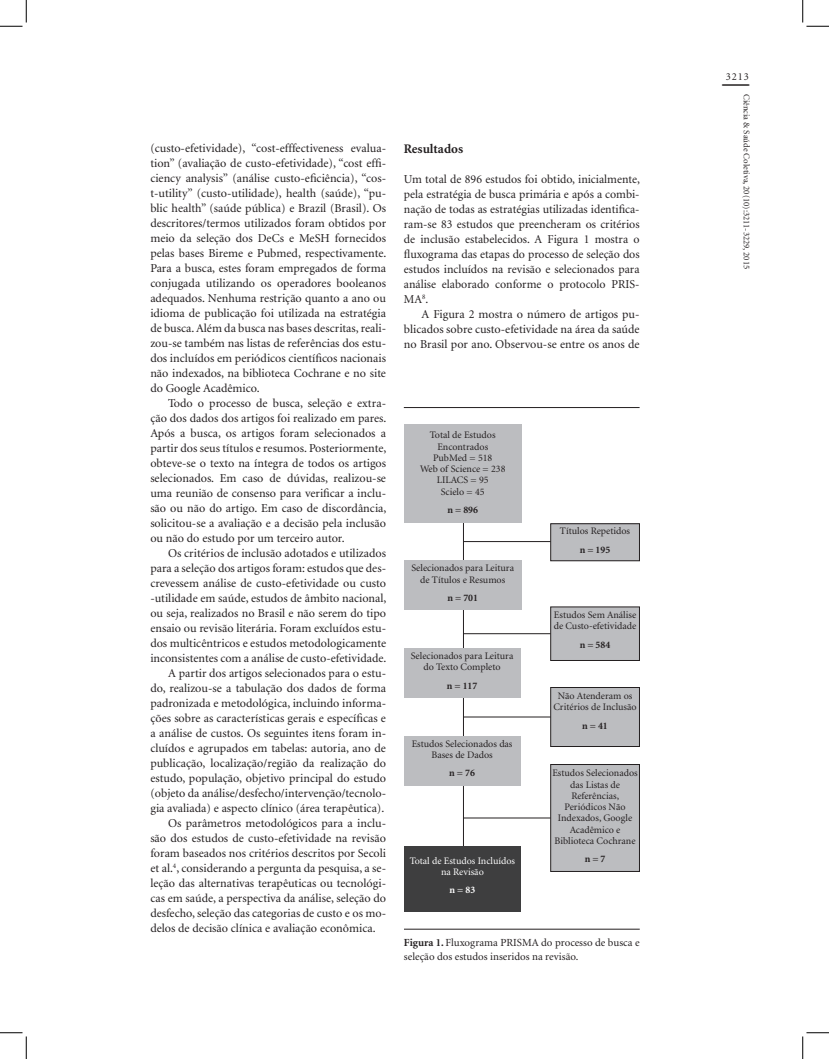
<style>
.page{position:relative;width:829px;height:1059px;background:#fff}
.page>*{position:absolute;margin:0;border:0;box-sizing:border-box;transform-origin:0 0}
.t1{font:700 13.12px "Minion";color:#231f20}
.t2{font:12.12px/15px "Minion";color:#231f20;text-align:justify}
.t3{font:10.88px/13.8px "Minion";color:#231f20}
.t4{font:10.62px "Minion";color:#231f20}
.t5{font:10px/11.2px "Minion";color:#231f20;text-align:center}
.t6{font:700 10px "Minion";color:#231f20}
.t7{font:10px/11.2px "Minion";color:#fff;text-align:center}
.t8{font:700 10px "Minion";color:#fff}
.t9{font:8.75px "Minion";color:#231f20}
.s1{font-weight:700}
</style>
<div class="page">
<svg style="left:721px;top:85px;width:28px;height:1px"></svg>
<div style="left:550px;top:524px;width:89px;height:37px;background:#bcbdc0"></div>
<div style="left:550px;top:523px;width:89px;height:38px;border:1px solid #231f20"></div>
<div style="left:550px;top:687px;width:89px;height:59px;background:#bcbdc0"></div>
<div style="left:550px;top:687px;width:89px;height:60px;border:1px solid #231f20"></div>
<div style="left:550px;top:607px;width:89px;height:53px;background:#bcbdc0"></div>
<div style="left:550px;top:607px;width:89px;height:54px;border:1px solid #231f20"></div>
<div style="left:550px;top:764px;width:89px;height:107px;background:#bcbdc0"></div>
<div style="left:550px;top:764px;width:89px;height:107px;border:1px solid #231f20"></div>
<hr style="left:463px;top:523px;width:1px;height:327px;background:#231f20">
<div style="left:404px;top:424px;width:117px;height:98px;background:#bcbdc0"></div>
<div style="left:404px;top:561px;width:117px;height:49px;background:#bcbdc0"></div>
<div style="left:404px;top:648px;width:116px;height:50px;background:#bcbdc0"></div>
<div style="left:404px;top:736px;width:116px;height:49px;background:#bcbdc0"></div>
<div style="left:404px;top:847px;width:116px;height:65px;background:#3e3e3f"></div>
<hr style="left:404px;top:929px;width:235px;height:1px;background:#231f20">
<hr style="left:404px;top:407px;width:235px;height:1px;background:#231f20">
<hr style="left:463px;top:633px;width:87px;height:1px;background:#231f20">
<hr style="left:463px;top:717px;width:87px;height:1px;background:#231f20">
<hr style="left:463px;top:818px;width:87px;height:1px;background:#231f20">
<hr style="left:463px;top:541px;width:87px;height:1px;background:#231f20">
<svg style="left:0;top:0;width:27px;height:27px"></svg>
<svg style="left:0;top:1032px;width:27px;height:27px"></svg>
<svg style="left:802px;top:0;width:27px;height:27px"></svg>
<svg style="left:802px;top:1032px;width:27px;height:27px"></svg>
<p class="t2" style="left:150px;top:141px;width:237px">(custo-efetividade), “cost-efffectiveness evalua&shy;tion” (avaliação de custo-efetividade), “cost effi&shy;ciency analysis” (análise custo-eficiência), “cos&shy;t-utility” (custo-utilidade), health (saúde), “pu&shy;blic health” (saúde pública) e Brazil (Brasil). Os descritores/termos utilizados foram obtidos por meio da seleção dos DeCs e MeSH fornecidos pelas bases Bireme e Pubmed, respectivamente.<br>Para a busca, estes foram empregados de forma conjugada utilizando os operadores booleanos adequados. Nenhuma restrição quanto a ano ou idioma de publicação foi utilizada na estratégia de busca. Além da busca nas bases descritas, reali&shy;zou-se também nas listas de referências dos estu&shy;dos incluídos em periódicos científicos nacionais não indexados, na biblioteca Cochrane e no site do Google Acadêmico.</p>
<p class="t2" style="left:150px;top:396px;width:238px;text-indent:18px">Todo o processo de busca, seleção e extra&shy;ção dos dados dos artigos foi realizado em pares.<br>Após a busca, os artigos foram selecionados a partir dos seus títulos e resumos. Posteriormente, obteve-se o texto na íntegra de todos os artigos selecionados. Em caso de dúvidas, realizou-se uma reunião de consenso para verificar a inclu&shy;são ou não do artigo. Em caso de discordância, solicitou-se a avaliação e a decisão pela inclusão ou não do estudo por um terceiro autor.</p>
<p class="t2" style="left:150px;top:546px;width:238px;text-indent:18px">Os critérios de inclusão adotados e utilizados para a seleção dos artigos foram: estudos que des&shy;crevessem análise de custo-efetividade ou custo -utilidade em saúde, estudos de âmbito nacional, ou seja, realizados no Brasil e não serem do tipo ensaio ou revisão literária. Foram excluídos estu&shy;dos multicêntricos e estudos metodologicamente inconsistentes com a análise de custo-efetividade.</p>
<p class="t2" style="left:150px;top:666px;width:237px;text-indent:18px">A partir dos artigos selecionados para o estu&shy;do, realizou-se a tabulação dos dados de forma padronizada e metodológica, incluindo informa&shy;ções sobre as características gerais e específicas e a análise de custos. Os seguintes itens foram in&shy;cluídos e agrupados em tabelas: autoria, ano de publicação, localização/região da realização do estudo, população, objetivo principal do estudo (objeto da análise/desfecho/intervenção/tecnolo&shy;gia avaliada) e aspecto clínico (área terapêutica).</p>
<p class="t2" style="left:150px;top:816px;width:237px;text-indent:18px">Os parâmetros metodológicos para a inclu&shy;são dos estudos de custo-efetividade na revisão foram baseados nos critérios descritos por Secoli et al.<sup>4</sup>, considerando a pergunta da pesquisa, a se&shy;leção das alternativas terapêuticas ou tecnológi&shy;cas em saúde, a perspectiva da análise, seleção do desfecho, seleção das categorias de custo e os mo&shy;delos de decisão clínica e avaliação econômica.</p>
<p class="t1" style="left:404px;top:142px;width:61px">Resultados</p>
<p class="t2" style="left:404px;top:172px;width:237px">Um total de 896 estudos foi obtido, inicialmente, pela estratégia de busca primária e após a combi&shy;nação de todas as estratégias utilizadas identifica&shy;ram-se 83 estudos que preencheram os critérios de inclusão estabelecidos. A Figura 1 mostra o fluxograma das etapas do processo de seleção dos estudos incluídos na revisão e selecionados para análise elaborado conforme o protocolo PRIS-MA<sup>8</sup>.</p>
<p class="t2" style="left:404px;top:307px;width:237px;text-indent:18px">A Figura 2 mostra o número de artigos pu&shy;blicados sobre custo-efetividade na área da saúde no Brasil por ano. Observou-se entre os anos de</p>
<p class="t5" style="left:430px;top:430px;width:67px">Total de Estudos<br>Encontrados</p>
<p class="t5" style="left:433px;top:452px;width:61px">PubMed = 518</p>
<p class="t5" style="left:420px;top:464px;width:87px">Web of Science = 238</p>
<p class="t5" style="left:437px;top:475px;width:53px">LILACS = 95</p>
<p class="t5" style="left:441px;top:486px;width:45px">Scielo = 45</p>
<p class="t6" style="left:447px;top:504px;width:32px">n = 896</p>
<p class="t5" style="left:411px;top:563px;width:104px">Selecionados para Leitura de Títulos e Resumos</p>
<p class="t6" style="left:447px;top:593px;width:32px">n = 701</p>
<p class="t5" style="left:411px;top:651px;width:104px">Selecionados para Leitura do Texto Completo</p>
<p class="t6" style="left:447px;top:680px;width:32px">n = 117</p>
<p class="t5" style="left:411px;top:738px;width:102px">Estudos Selecionados das<br>Bases de Dados</p>
<p class="t6" style="left:449px;top:768px;width:27px">n = 76</p>
<p class="t7" style="left:410px;top:855px;width:107px">Total de Estudos Incluídos na Revisão</p>
<p class="t8" style="left:449px;top:885px;width:27px">n = 83</p>
<p class="t5" style="left:560px;top:526px;width:72px">Títulos Repetidos</p>
<p class="t6" style="left:579px;top:544px;width:32px">n = 195</p>
<p class="t5" style="left:554px;top:610px;width:84px;text-align:left">Estudos Sem Análise de Custo-efetividade</p>
<p class="t6" style="left:579px;top:639px;width:32px">n = 584</p>
<p class="t5" style="left:553px;top:691px;width:85px">Não Atenderam os<br>Critérios de Inclusão</p>
<p class="t6" style="left:582px;top:720px;width:27px">n = 41</p>
<p class="t5" style="left:552px;top:768px;width:87px">Estudos Selecionados das Listas de<br>Referências,<br>Periódicos Não<br>Indexados, Google<br>Acadêmico e<br>Biblioteca Cochrane</p>
<p class="t6" style="left:584px;top:854px;width:22px">n = 7</p>
<p class="t3" style="left:404px;top:936px;width:237px"><span class="s1">Figura 1.</span> Fluxograma PRISMA do processo de busca e seleção dos estudos inseridos na revisão.</p>
<p class="t4" style="left:725px;top:72px;width:24px">3213</p>
<p class="t9" style="left:750px;top:94px;width:177px;rotate:90deg">Ciência &amp; Saúde Coletiva, 20(10):3211-3229, 2015</p>
</div>
